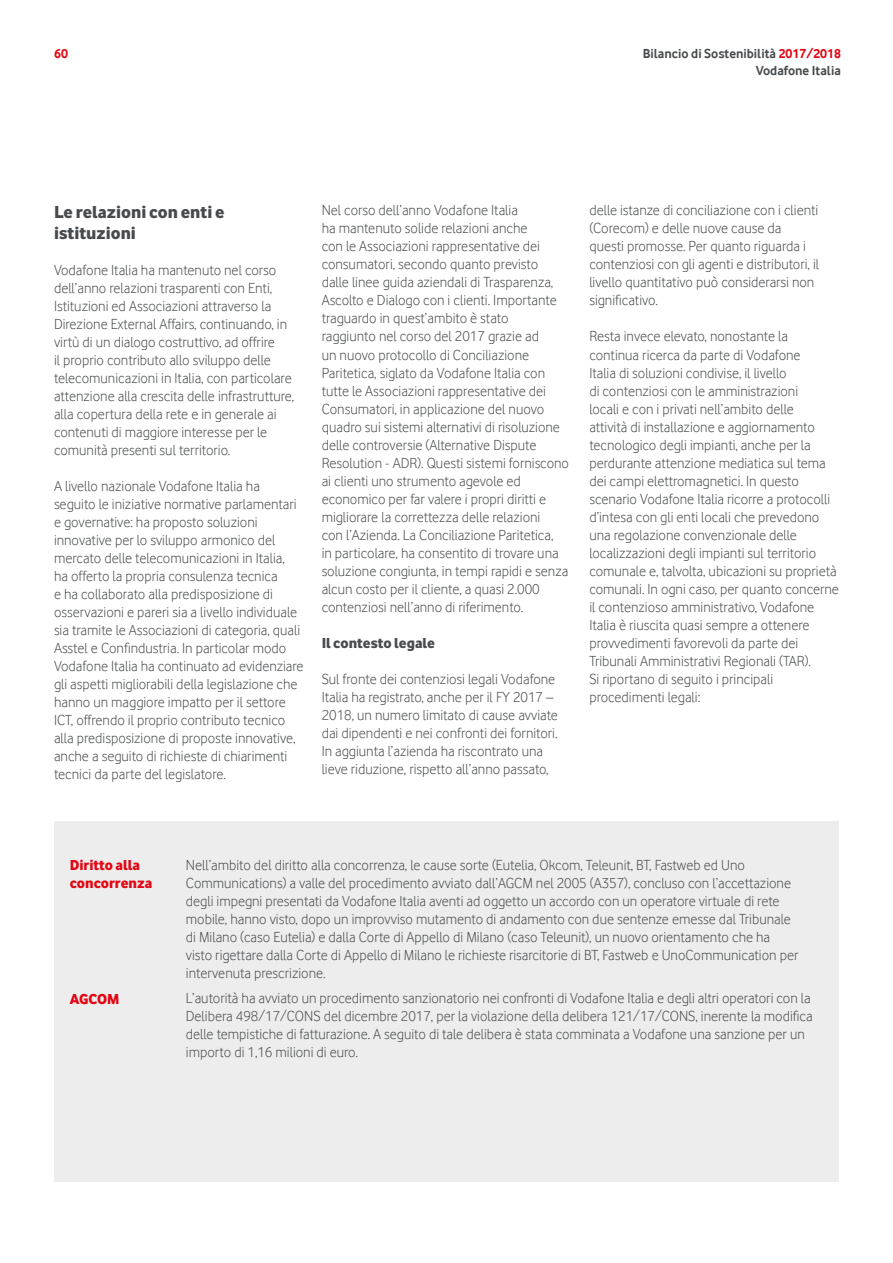
<style>
.page{position:relative;width:893px;height:1263px;background:#fff}
.page>*{position:absolute;margin:0;border:0;box-sizing:border-box;transform-origin:0 0}
.t1{font:700 18px/21.6px "Vodafone Lt";color:#484b4d}
.t2{font:15px/18px "Vodafone Lt";color:#484b4d}
.t3{font:700 15px/18px "Vodafone Lt";color:#e30613}
.t4{font:700 15px "Vodafone Lt";color:#484b4d}
.t5{font:700 13.5px/16.2px "Vodafone Rg";color:#484b4d;text-align:right}
.t6{font:700 13.5px "Vodafone Rg";color:#e30613}
.s1{color:#e30613}
</style>
<div class="page">
<div style="left:54px;top:821px;width:785px;height:361px;background:#ededed"></div>
<p class="t6" style="left:54px;top:46px;width:15px">60</p>
<p class="t5" style="left:643px;top:46px;width:200px">Bilancio di Sostenibilità <span class="s1">2017/2018<br></span>Vodafone Italia</p>
<p class="t1" style="left:54px;top:200px;width:172px">Le relazioni con enti e istituzioni</p>
<p class="t2" style="left:54px;top:261px;width:242px">Vodafone Italia ha mantenuto nel corso dell’anno relazioni trasparenti con Enti, Istituzioni ed Associazioni attraverso la Direzione External Affairs, continuando, in virtù di un dialogo costruttivo, ad offrire<br>il proprio contributo allo sviluppo delle telecomunicazioni in Italia, con particolare attenzione alla crescita delle infrastrutture, alla copertura della rete e in generale ai contenuti di maggiore interesse per le comunità presenti sul territorio.</p>
<p class="t2" style="left:54px;top:477px;width:251px">A livello nazionale Vodafone Italia ha seguito le iniziative normative parlamentari e governative: ha proposto soluzioni innovative per lo sviluppo armonico del mercato delle telecomunicazioni in Italia,<br>ha offerto la propria consulenza tecnica<br>e ha collaborato alla predisposizione di osservazioni e pareri sia a livello individuale sia tramite le Associazioni di categoria, quali Asstel e Confindustria. In particolar modo Vodafone Italia ha continuato ad evidenziare gli aspetti migliorabili della legislazione che hanno un maggiore impatto per il settore ICT, offrendo il proprio contributo tecnico alla predisposizione di proposte innovative, anche a seguito di richieste di chiarimenti tecnici da parte del legislatore.</p>
<p class="t2" style="left:322px;top:201px;width:249px">Nel corso dell’anno Vodafone Italia<br>ha mantenuto solide relazioni anche<br>con le Associazioni rappresentative dei consumatori, secondo quanto previsto dalle linee guida aziendali di Trasparenza, Ascolto e Dialogo con i clienti. Importante traguardo in quest’ambito è stato<br>raggiunto nel corso del 2017 grazie ad<br>un nuovo protocollo di Conciliazione Paritetica, siglato da Vodafone Italia con tutte le Associazioni rappresentative dei Consumatori, in applicazione del nuovo quadro sui sistemi alternativi di risoluzione delle controversie (Alternative Dispute Resolution - ADR). Questi sistemi forniscono ai clienti uno strumento agevole ed economico per far valere i propri diritti e migliorare la correttezza delle relazioni<br>con l’Azienda. La Conciliazione Paritetica,<br>in particolare, ha consentito di trovare una soluzione congiunta, in tempi rapidi e senza alcun costo per il cliente, a quasi 2.000 contenziosi nell’anno di riferimento.</p>
<p class="t4" style="left:322px;top:633px;width:115px">Il contesto legale</p>
<p class="t2" style="left:322px;top:669px;width:238px">Sul fronte dei contenziosi legali Vodafone Italia ha registrato, anche per il FY 2017 – 2018, un numero limitato di cause avviate dai dipendenti e nei confronti dei fornitori.<br>In aggiunta l’azienda ha riscontrato una lieve riduzione, rispetto all’anno passato,</p>
<p class="t2" style="left:589px;top:201px;width:231px">delle istanze di conciliazione con i clienti (Corecom) e delle nuove cause da questi promosse. Per quanto riguarda i contenziosi con gli agenti e distributori, il livello quantitativo può considerarsi non significativo.</p>
<p class="t2" style="left:589px;top:327px;width:251px">Resta invece elevato, nonostante la continua ricerca da parte di Vodafone<br>Italia di soluzioni condivise, il livello<br>di contenziosi con le amministrazioni<br>locali e con i privati nell’ambito delle<br>attività di installazione e aggiornamento tecnologico degli impianti, anche per la perdurante attenzione mediatica sul tema dei campi elettromagnetici. In questo scenario Vodafone Italia ricorre a protocolli d’intesa con gli enti locali che prevedono una regolazione convenzionale delle localizzazioni degli impianti sul territorio comunale e, talvolta, ubicazioni su proprietà comunali. In ogni caso, per quanto concerne il contenzioso amministrativo, Vodafone Italia è riuscita quasi sempre a ottenere provvedimenti favorevoli da parte dei Tribunali Amministrativi Regionali (TAR).<br>Si riportano di seguito i principali procedimenti legali:</p>
<p class="t3" style="left:70px;top:856px;width:84px">Diritto alla concorrenza</p>
<p class="t2" style="left:186px;top:856px;width:614px">Nell’ambito del diritto alla concorrenza, le cause sorte (Eutelia, Okcom, Teleunit, BT, Fastweb ed Uno Communications) a valle del procedimento avviato dall’AGCM nel 2005 (A357), concluso con l’accettazione degli impegni presentati da Vodafone Italia aventi ad oggetto un accordo con un operatore virtuale di rete mobile, hanno visto, dopo un improvviso mutamento di andamento con due sentenze emesse dal Tribunale di Milano (caso Eutelia) e dalla Corte di Appello di Milano (caso Teleunit), un nuovo orientamento che ha visto rigettare dalla Corte di Appello di Milano le richieste risarcitorie di BT, Fastweb e UnoCommunication per intervenuta prescrizione.</p>
<p class="t3" style="left:70px;top:989px;width:51px">AGCOM</p>
<p class="t2" style="left:186px;top:989px;width:628px">L’autorità ha avviato un procedimento sanzionatorio nei confronti di Vodafone Italia e degli altri operatori con la Delibera 498/17/CONS del dicembre 2017, per la violazione della delibera 121/17/CONS, inerente la modifica delle tempistiche di fatturazione. A seguito di tale delibera è stata comminata a Vodafone una sanzione per un importo di 1,16 milioni di euro.</p>
</div>
